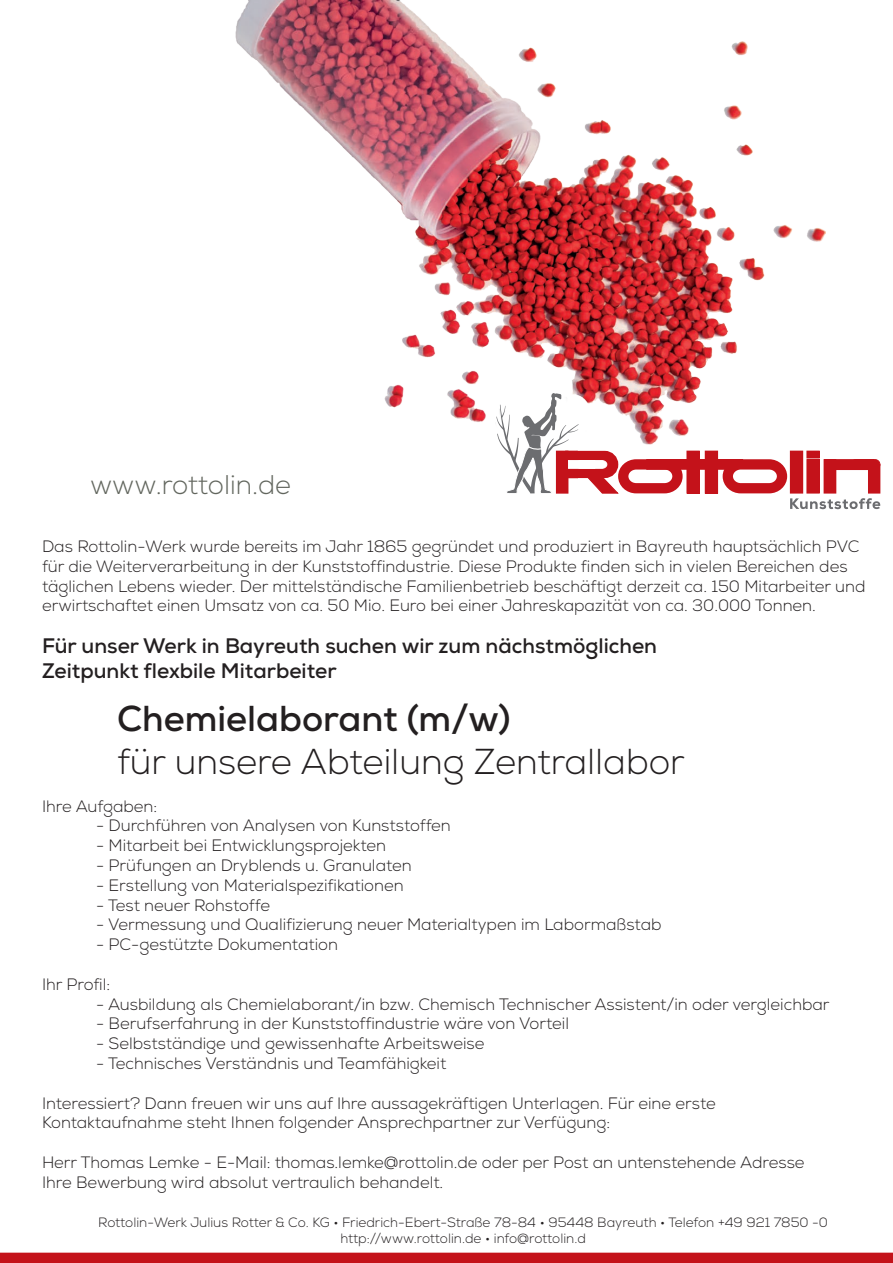
<style>
.page{position:relative;width:893px;height:1263px;background:#fff}
.page>*{position:absolute;margin:0;border:0;box-sizing:border-box;transform-origin:0 0}
.t1{font:300 36px "Nexa";color:#231f20}
.t2{font:700 36px "Nexa";color:#231f20}
.t3{font:300 27px "Nexa";color:#62665e}
.t4{font:700 21px/25.2px "Nexa";color:#231f20}
.t5{font:300 16.5px/19.8px "Nexa";color:#231f20}
.t6{font:300 13.5px/16.2px "Nexa";color:#231f20;text-align:center}
</style>
<div class="page">
<div style="left:647px;top:459px;width:96px;height:10px;background:#c4121a"></div>
<div style="left:646px;top:459px;width:97px;height:11px;border:1px solid #c4121a"></div>
<div style="left:687px;top:451px;width:12px;height:42px;background:#c4121a"></div>
<div style="left:687px;top:451px;width:13px;height:42px;border:1px solid #c4121a"></div>
<div style="left:705px;top:451px;width:13px;height:42px;background:#c4121a"></div>
<div style="left:790px;top:451px;width:13px;height:42px;background:#c4121a"></div>
<div style="left:807px;top:451px;width:12px;height:7px;background:#c4121a"></div>
<svg style="left:717px;top:454px;width:164px;height:55px"></svg>
<svg style="left:507px;top:453px;width:181px;height:41px"></svg>
<img style="left:235px;top:0;width:590px;height:453px">
<div style="left:0;top:1253px;width:893px;height:10px;background:#c4121a"></div>
<h2 class="t3" style="left:90px;top:468px;width:203px">www.rottolin.de</h2>
<p class="t5" style="left:42px;top:537px;width:825px">Das Rottolin-Werk wurde bereits im Jahr 1865 gegründet und produziert in Bayreuth hauptsächlich PVC für die Weiterverarbeitung in der Kunststoffindustrie. Diese Produkte finden sich in vielen Bereichen des täglichen Lebens wieder. Der mittelständische Familienbetrieb beschäftigt derzeit ca. 150 Mitarbeiter und erwirtschaftet einen Umsatz von ca. 50 Mio. Euro bei einer Jahreskapazität von ca. 30.000 Tonnen.</p>
<p class="t4" style="left:42px;top:633px;width:617px">Für unser Werk in Bayreuth suchen wir zum nächstmöglichen<br>Zeitpunkt flexbile Mitarbeiter</p>
<h1 class="t2" style="left:117px;top:695px;width:395px">Chemielaborant (m/w)</h1>
<h1 class="t1" style="left:117px;top:741px;width:569px">für unsere Abteilung Zentrallabor</h1>
<p class="t5" style="left:42px;top:796px;width:117px">Ihre Aufgaben:</p>
<p class="t5" style="left:96px;top:816px;width:356px">- Durchführen von Analysen von Kunststoffen</p>
<p class="t5" style="left:96px;top:836px;width:292px">- Mitarbeit bei Entwicklungsprojekten</p>
<p class="t5" style="left:96px;top:856px;width:317px">- Prüfungen an Dryblends u. Granulaten</p>
<p class="t5" style="left:96px;top:876px;width:309px">- Erstellung von Materialspezifikationen</p>
<p class="t5" style="left:96px;top:895px;width:176px">- Test neuer Rohstoffe</p>
<p class="t5" style="left:96px;top:915px;width:567px">- Vermessung und Qualifizierung neuer Materialtypen im Labormaßstab</p>
<p class="t5" style="left:96px;top:935px;width:243px">- PC-gestützte Dokumentation</p>
<p class="t5" style="left:42px;top:975px;width:70px">Ihr Profil:</p>
<p class="t5" style="left:96px;top:994px;width:735px">- Ausbildung als Chemielaborant/in bzw. Chemisch Technischer Assistent/in oder vergleichbar</p>
<p class="t5" style="left:96px;top:1014px;width:475px">- Berufserfahrung in der Kunststoffindustrie wäre von Vorteil</p>
<p class="t5" style="left:96px;top:1034px;width:390px">- Selbstständige und gewissenhafte Arbeitsweise</p>
<p class="t5" style="left:96px;top:1054px;width:352px">- Technisches Verständnis und Teamfähigkeit</p>
<p class="t5" style="left:42px;top:1093px;width:675px">Interessiert? Dann freuen wir uns auf Ihre aussagekräftigen Unterlagen. Für eine erste<br>Kontaktaufnahme steht Ihnen folgender Ansprechpartner zur Verfügung:</p>
<p class="t5" style="left:42px;top:1153px;width:764px">Herr Thomas Lemke - E-Mail: thomas.lemke@rottolin.de oder per Post an untenstehende Adresse<br>Ihre Bewerbung wird absolut vertraulich behandelt.</p>
<p class="t6" style="left:98px;top:1215px;width:731px">Rottolin-Werk Julius Rotter &amp; Co. KG • Friedrich-Ebert-Straße 78-84 • 95448 Bayreuth • Telefon +49 921 7850 -0 http://www.rottolin.de • info@rottolin.d</p>
</div>
